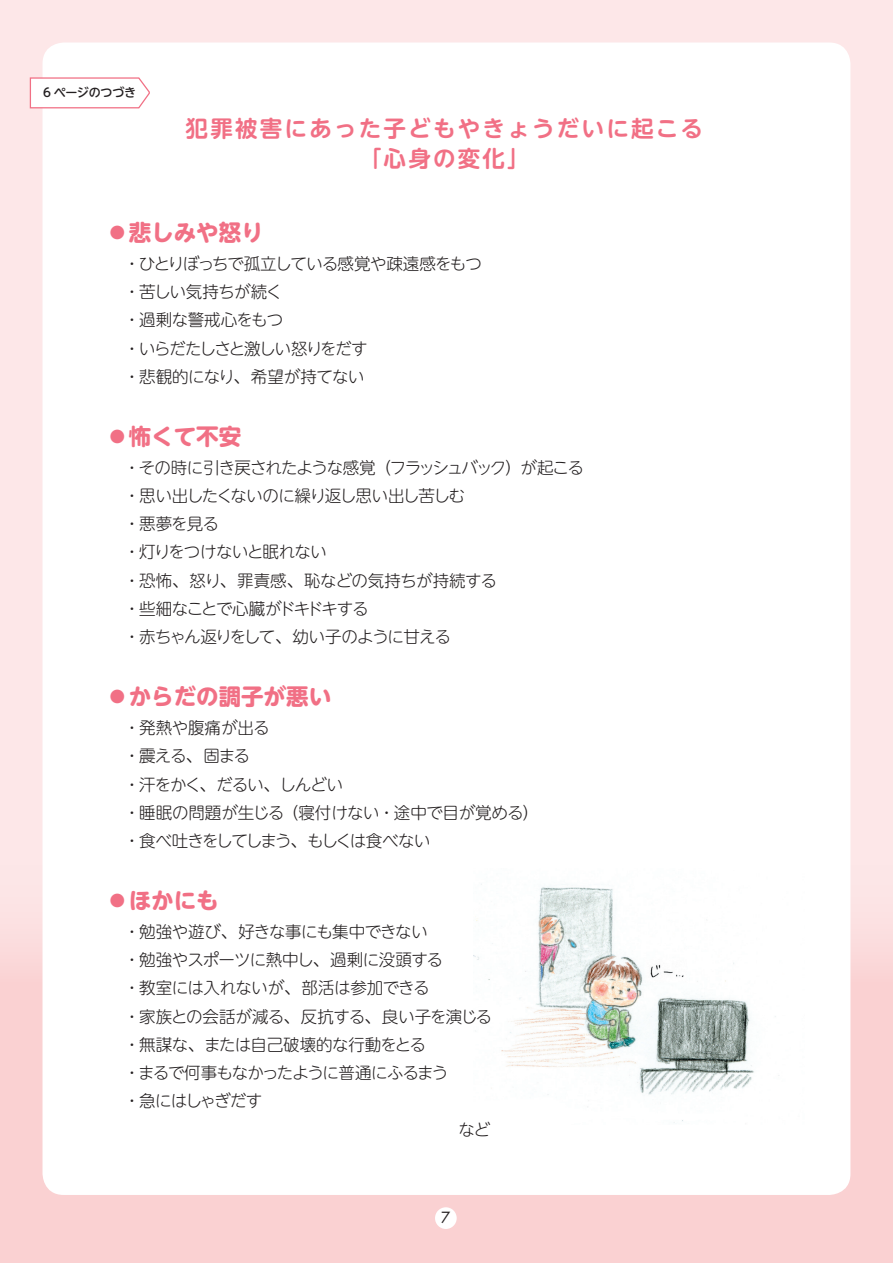
<style>
.page{position:relative;width:893px;height:1263px;background:#fde7e8}
.page>*{position:absolute;margin:0;border:0;box-sizing:border-box;transform-origin:0 0}
.t1{font:700 22.5px "UD Shin M Go Pro";color:#f17085}
.t2{font:700 22.5px/29.1px "UD Shin M Go Pro De";letter-spacing:.1em;color:#f17085;text-align:center}
.t3{font:300 16.5px/28.2px "UD Shin M Go Pro";letter-spacing:-.045em;color:#231f20}
.t4{font:15px "Futura";color:#231f20}
.t5{font:500 12px "UD Shin M Go Pro";letter-spacing:-.02em;color:#231f20}
</style>
<div class="page">
<div style="left:0;top:857px;width:893px;height:406px;background:#fad1d2"></div>
<div style="left:43px;top:43px;width:807px;height:1152px;background:#fff;border-radius:21px"></div>
<img style="left:473px;top:884px;width:306px;height:239px">
<svg style="left:177px;top:42px;width:531px;height:1px"></svg>
<svg style="left:29px;top:77px;width:121px;height:32px"></svg>
<div style="left:435px;top:1207px;width:22px;height:22px;background:#fff;border-radius:50%"></div>
<p class="t5" style="left:31px;top:83px;width:106px">　6 ページのつづき</p>
<h1 class="t2" style="left:186px;top:113px;width:519px">犯罪被害にあった子どもやきょうだいに起こる「心身の変化」</h1>
<h1 class="t1" style="left:106px;top:214px;width:159px">◦悲しみや怒り</h1>
<p class="t3" style="left:124px;top:249px;width:360px">・ひとりぼっちで孤立している感覚や疎遠感をもつ・苦しい気持ちが続く<br>・過剰な警戒心をもつ<br>・いらだたしさと激しい怒りをだす<br>・悲観的になり、希望が持てない</p>
<h1 class="t1" style="left:106px;top:418px;width:136px">◦怖くて不安</h1>
<p class="t3" style="left:124px;top:452px;width:462px">・その時に引き戻されたような感覚（フラッシュバック）が起こる・思い出したくないのに繰り返し思い出し苦しむ<br>・悪夢を見る<br>・灯りをつけないと眠れない<br>・恐怖、怒り、罪責感、恥などの気持ちが持続する<br>・些細なことで心臓がドキドキする<br>・赤ちゃん返りをして、幼い子のように甘える</p>
<h1 class="t1" style="left:106px;top:678px;width:226px">◦からだの調子が悪い</h1>
<p class="t3" style="left:124px;top:713px;width:424px">・発熱や腹痛が出る<br>・震える、固まる<br>・汗をかく、だるい、しんどい<br>・睡眠の問題が生じる（寝付けない・途中で目が覚める）　・食べ吐きをしてしまう、もしくは食べない</p>
<h1 class="t1" style="left:106px;top:882px;width:114px">◦ほかにも</h1>
<p class="t3" style="left:124px;top:916px;width:370px">・勉強や遊び、好きな事にも集中できない<br>・勉強やスポーツに熱中し、過剰に没頭する<br>・教室には入れないが、部活は参加できる<br>・家族との会話が減る、反抗する、良い子を演じる・無謀な、または自己破壊的な行動をとる<br>・まるで何事もなかったように普通にふるまう<br>・急にはしゃぎだす</p>
<p class="t4" style="left:441px;top:1207px;width:11px">7</p>
</div>
